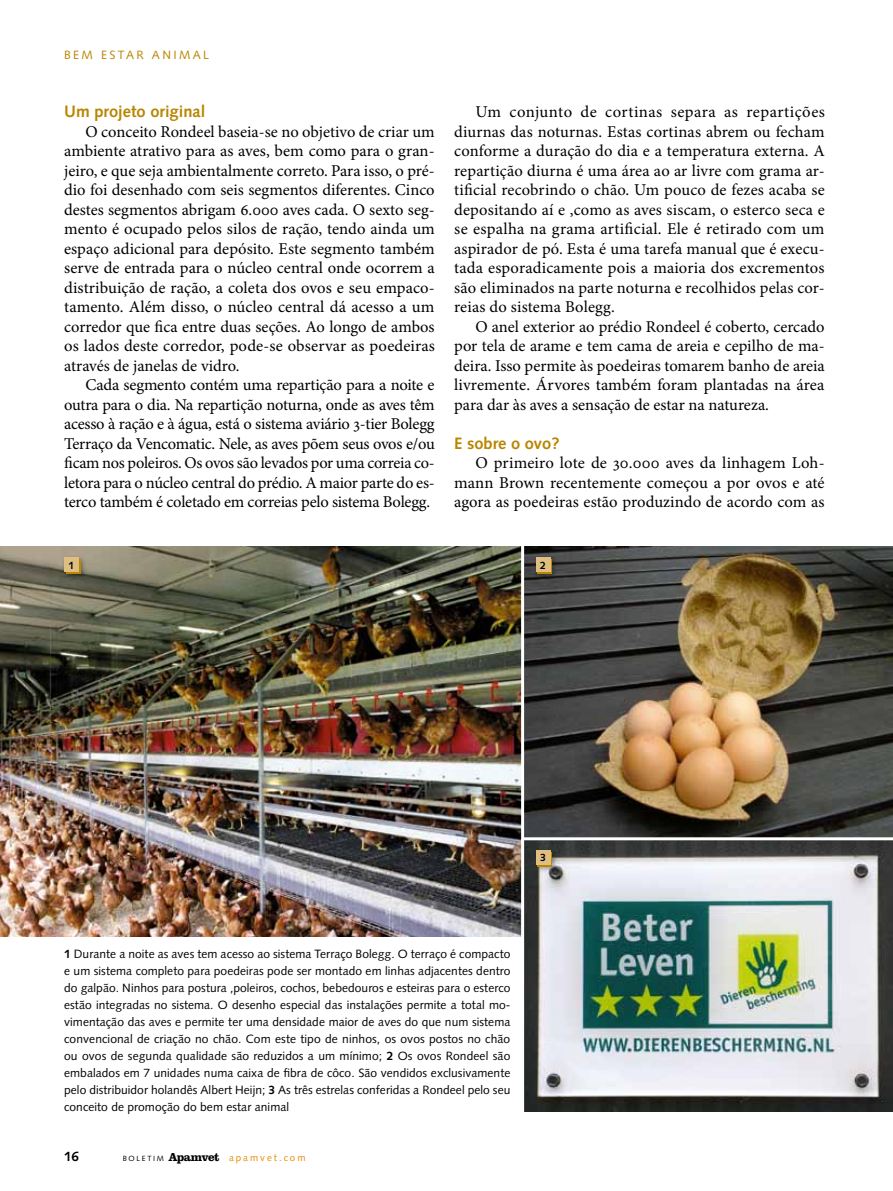
<style>
.page{position:relative;width:893px;height:1191px;background:#fff}
.page>*{position:absolute;margin:0;border:0;box-sizing:border-box;transform-origin:0 0}
.t1{font:16.5px/19.5px "Minion Pro";color:#000;text-align:justify}
.t2{font:700 16.5px "Syntax LT Std";color:#b98600}
.t3{font:700 13.5px "Syntax LT Std";color:#000}
.t4{font:12px/17.1px "Syntax LT Std";letter-spacing:.005em;color:#000;text-align:justify}
.t5{font:12px "Syntax LT Std";color:#b98600}
.t6{font:700 10.5px "Syntax LT Std";color:#000}
.t7{font:9.75px "Syntax LT Std";letter-spacing:.2em;color:#e78c00}
.s1{font-weight:700}
.s2{font-size:7.5px;color:#000}
.s3{font-family:"Clarendon LT Std";font-weight:700;font-size:12px;color:#000}
</style>
<div class="page">
<img style="left:0;top:546px;width:521px;height:390px">
<img style="left:524px;top:546px;width:369px;height:565px">
<hr style="left:522px;top:837px;width:371px;height:3px;background:#fff">
<div style="left:62px;top:555px;width:25px;height:25px;background:#000;opacity:.35"></div>
<svg style="left:66px;top:559px;width:14px;height:15px"></svg>
<div style="left:64px;top:557px;width:14px;height:15px;background:#dfbe82"></div>
<div style="left:533px;top:555px;width:26px;height:25px;background:#000;opacity:.35"></div>
<svg style="left:538px;top:559px;width:14px;height:15px"></svg>
<div style="left:536px;top:557px;width:14px;height:15px;background:#dfbe82"></div>
<div style="left:533px;top:847px;width:26px;height:26px;background:#000;opacity:.35"></div>
<div style="left:538px;top:852px;width:14px;height:14px;background:#dfbe82"></div>
<div style="left:536px;top:850px;width:14px;height:14px;background:#dfbe82"></div>
<p class="t5" style="left:64px;top:47px;width:47px">BEM estar</p>
<p class="t5" style="left:152px;top:47px;width:11px">animal</p>
<p class="t2" style="left:64px;top:102px;width:143px">Um projeto original</p>
<p class="t1" style="left:64px;top:122px;width:372px;text-indent:21px">O conceito Rondeel baseia-se no objetivo de criar um ambiente atrativo para as aves, bem como para o gran&shy;jeiro, e que seja ambientalmente correto. Para isso, o pré&shy;dio foi desenhado com seis segmentos diferentes. Cinco destes segmentos abrigam 6.000 aves cada. O sexto seg&shy;mento é ocupado pelos silos de ração, tendo ainda um espaço adicional para depósito. Este segmento também serve de entrada para o núcleo central onde ocorrem a distribuição de ração, a coleta dos ovos e seu empaco&shy;tamento. Além disso, o núcleo central dá acesso a um corredor que fica entre duas seções. Ao longo de ambos os lados deste corredor, pode-se observar as poedeiras através de janelas de vidro.</p>
<p class="t1" style="left:64px;top:375px;width:372px;text-indent:21px">Cada segmento contém uma repartição para a noite e outra para o dia. Na repartição noturna, onde as aves têm acesso à ração e à água, está o sistema aviário 3-tier Bolegg Terraço da Vencomatic. Nele, as aves põem seus ovos e/ou ficam nos poleiros. Os ovos são levados por uma correia co&shy;letora para o núcleo central do prédio. A maior parte do es&shy;terco também é coletado em correias pelo sistema Bolegg.</p>
<p class="t1" style="left:454px;top:102px;width:372px;text-indent:21px">Um conjunto de cortinas separa as repartições diurnas das noturnas. Estas cortinas abrem ou fecham conforme a duração do dia e a temperatura externa. A repartição diurna é uma área ao ar livre com grama ar&shy;tificial recobrindo o chão. Um pouco de fezes acaba se depositando aí e ,como as aves siscam, o esterco seca e se espalha na grama artificial. Ele é retirado com um aspirador de pó. Esta é uma tarefa manual que é execu&shy;tada esporadicamente pois a maioria dos excrementos são eliminados na parte noturna e recolhidos pelas cor&shy;reias do sistema Bolegg.</p>
<p class="t1" style="left:454px;top:317px;width:372px;text-indent:21px">O anel exterior ao prédio Rondeel é coberto, cercado por tela de arame e tem cama de areia e cepilho de ma&shy;deira. Isso permite às poedeiras tomarem banho de areia livremente. Árvores também foram plantadas na área para dar às aves a sensação de estar na natureza.</p>
<p class="t2" style="left:454px;top:433px;width:107px">E sobre o ovo?</p>
<p class="t1" style="left:454px;top:453px;width:372px;text-indent:21px">O primeiro lote de 30.000 aves da linhagem Loh&shy;mann Brown recentemente começou a por ovos e até agora as poedeiras estão produzindo de acordo com as</p>
<p class="t6" style="left:68px;top:559px;width:7px">1</p>
<p class="t6" style="left:540px;top:559px;width:7px">2</p>
<p class="t6" style="left:540px;top:851px;width:7px">3</p>
<p class="t4" style="left:64px;top:945px;width:448px"><span class="s1">1</span> Durante a noite as aves tem acesso ao sistema Terraço Bolegg. O terraço é compacto e um sistema completo para poedeiras pode ser montado em linhas adjacentes dentro do galpão. Ninhos para postura ,poleiros, cochos, bebedouros e esteiras para o esterco estão integradas no sistema. O desenho especial das instalações permite a total mo&shy;vimentação das aves e permite ter uma densidade maior de aves do que num sistema convencional de criação no chão. Com este tipo de ninhos, os ovos postos no chão ou ovos de segunda qualidade são reduzidos a um mínimo; <span class="s1">2</span> Os ovos Rondeel são embalados em 7 unidades numa caixa de fibra de côco. São vendidos exclusivamente pelo distribuidor holandês Albert Heijn; <span class="s1">3</span> As três estrelas conferidas a Rondeel pelo seu conceito de promoção do bem estar animal</p>
<p class="t3" style="left:64px;top:1148px;width:16px">16</p>
<p class="t7" style="left:123px;top:1151px;width:184px"><span class="s2">BOLETIM</span> <span class="s3">Apamvet</span> apamvet.com</p>
</div>
